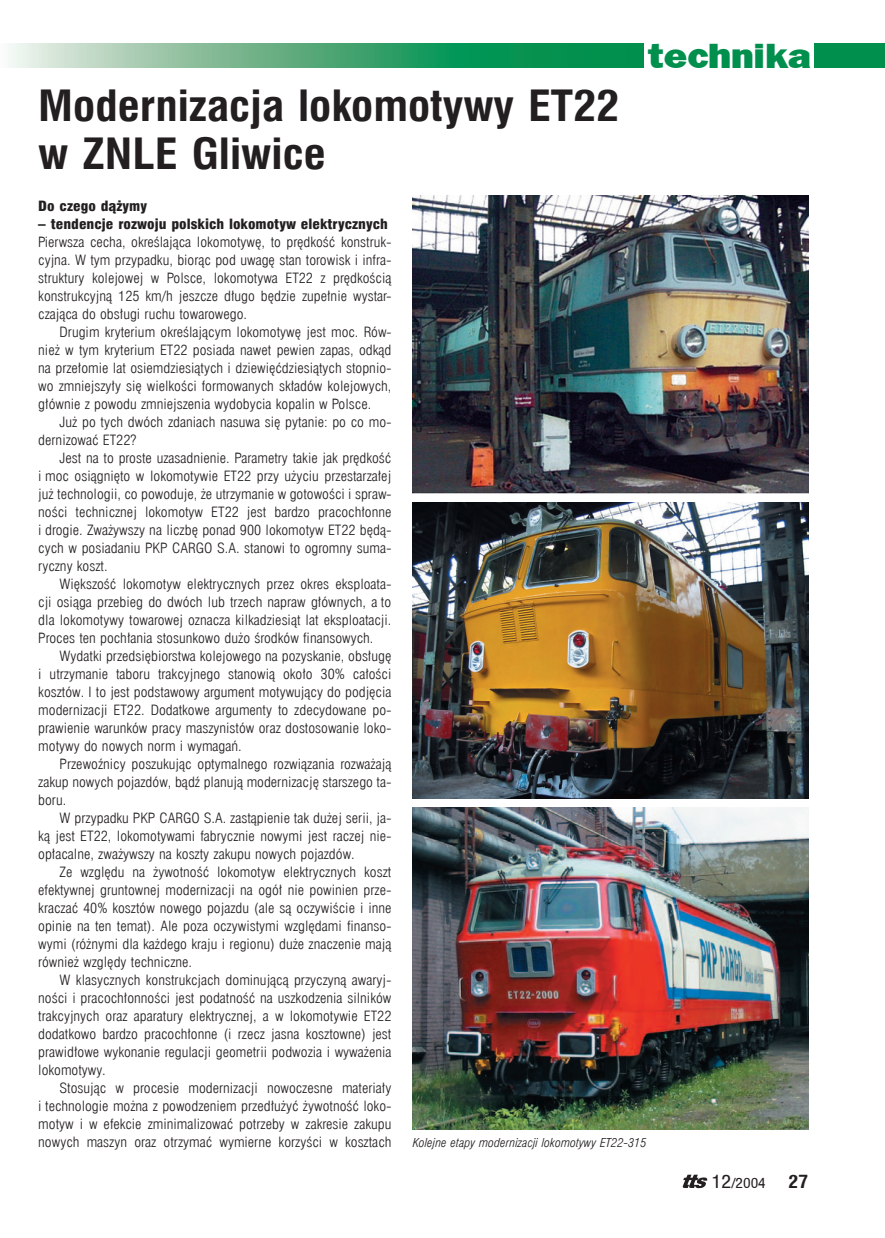
<style>
.page{position:relative;width:885px;height:1238px;background:#fff}
.page>*{position:absolute;margin:0;border:0;box-sizing:border-box;transform-origin:0 0}
.t1{font:42px/48px "Swis 721 Cn EU Bold";color:#231f20;scale:1.1 1}
.t2{font:36px "Frankfurt Goth Hvypl";color:#008f4d;scale:1.1 1}
.t3{font:700 18px "Switzerland Condpl";color:#231f20;scale:1.1 1}
.t4{font:13.8px/18px "Swis 721 Lt Cn EU Normal";color:#231f20;text-align:justify;scale:1.1 1}
.t5{font:13.8px "Swis 721 Blk Cn EU Normal";color:#231f20;scale:1.1 1}
.t6{font:13.8px "Switzerland Condpl";color:#231f20;scale:1.1 1}
.t7{font:12px "Swis 721 Lt Cn EU Italic";color:#231f20;scale:1.1 1}
.s1{font-size:18px}
</style>
<div class="page">
<div style="left:814px;top:43px;width:70px;height:25px;background:#008f4d"></div>
<svg style="left:11px;top:43px;width:632px;height:25px;background:#57af81"></svg>
<svg style="left:682px;top:1174px;width:25px;height:13px"></svg>
<img style="left:412px;top:195px;width:396px;height:298px">
<img style="left:412px;top:502px;width:396px;height:296px">
<img style="left:412px;top:807px;width:396px;height:322px">
<h2 class="t2" style="left:648px;top:33px;width:149px">technika</h2>
<h1 class="t1" style="left:38px;top:83px;width:529px">Modernizacja lokomotywy ET22 w ZNLE Gliwice</h1>
<p class="t5" style="left:38px;top:197px;width:100px">Do czego dążymy</p>
<p class="t5" style="left:38px;top:215px;width:319px">– tendencje rozwoju polskich lokomotyw elektrycznych</p>
<p class="t4" style="left:38px;top:233px;width:322px">Pierwsza cecha, określająca lokomotywę, to prędkość konstruk&shy;cyjna. W tym przypadku, biorąc pod uwagę stan torowisk i infra&shy;struktury kolejowej w Polsce, lokomotywa ET22 z prędkością konstrukcyjną 125 km/h jeszcze długo będzie zupełnie wystar&shy;czająca do obsługi ruchu towarowego.</p>
<p class="t4" style="left:38px;top:323px;width:322px;text-indent:21px">Drugim kryterium określającym lokomotywę jest moc. Rów&shy;nież w tym kryterium ET22 posiada nawet pewien zapas, odkąd na przełomie lat osiemdziesiątych i dziewięćdziesiątych stopnio&shy;wo zmniejszyły się wielkości formowanych składów kolejowych, głównie z powodu zmniejszenia wydobycia kopalin w Polsce.</p>
<p class="t4" style="left:38px;top:413px;width:322px;text-indent:21px">Już po tych dwóch zdaniach nasuwa się pytanie: po co mo&shy;dernizować ET22?</p>
<p class="t4" style="left:38px;top:449px;width:322px;text-indent:21px">Jest na to proste uzasadnienie. Parametry takie jak prędkość i moc osiągnięto w lokomotywie ET22 przy użyciu przestarzałej już technologii, co powoduje, że utrzymanie w gotowości i spraw&shy;ności technicznej lokomotyw ET22 jest bardzo pracochłonne i drogie. Zważywszy na liczbę ponad 900 lokomotyw ET22 będą&shy;cych w posiadaniu PKP CARGO S.A. stanowi to ogromny suma&shy;ryczny koszt.</p>
<p class="t4" style="left:38px;top:575px;width:322px;text-indent:21px">Większość lokomotyw elektrycznych przez okres eksploata&shy;cji osiąga przebieg do dwóch lub trzech napraw głównych, a to dla lokomotywy towarowej oznacza kilkadziesiąt lat eksploatacji.<br>Proces ten pochłania stosunkowo dużo środków finansowych.</p>
<p class="t4" style="left:38px;top:647px;width:322px;text-indent:21px">Wydatki przedsiębiorstwa kolejowego na pozyskanie, obsługę i utrzymanie taboru trakcyjnego stanowią około 30% całości kosztów. I to jest podstawowy argument motywujący do podjęcia modernizacji ET22. Dodatkowe argumenty to zdecydowane po&shy;prawienie warunków pracy maszynistów oraz dostosowanie loko&shy;motywy do nowych norm i wymagań.</p>
<p class="t4" style="left:38px;top:755px;width:322px;text-indent:21px">Przewoźnicy poszukując optymalnego rozwiązania rozważają zakup nowych pojazdów, bądź planują modernizację starszego ta&shy;boru.</p>
<p class="t4" style="left:38px;top:809px;width:322px;text-indent:21px">W przypadku PKP CARGO S.A. zastąpienie tak dużej serii, ja&shy;ką jest ET22, lokomotywami fabrycznie nowymi jest raczej nie&shy;opłacalne, zważywszy na koszty zakupu nowych pojazdów.</p>
<p class="t4" style="left:38px;top:863px;width:322px;text-indent:21px">Ze względu na żywotność lokomotyw elektrycznych koszt efektywnej gruntownej modernizacji na ogół nie powinien prze&shy;kraczać 40% kosztów nowego pojazdu (ale są oczywiście i inne opinie na ten temat). Ale poza oczywistymi względami finanso&shy;wymi (różnymi dla każdego kraju i regionu) duże znaczenie mają również względy techniczne.</p>
<p class="t4" style="left:38px;top:971px;width:322px;text-indent:21px">W klasycznych konstrukcjach dominującą przyczyną awaryj&shy;ności i pracochłonności jest podatność na uszkodzenia silników trakcyjnych oraz aparatury elektrycznej, a w lokomotywie ET22 dodatkowo bardzo pracochłonne (i rzecz jasna kosztowne) jest prawidłowe wykonanie regulacji geometrii podwozia i wyważenia lokomotywy.</p>
<p class="t4" style="left:38px;top:1079px;width:322px;text-indent:21px">Stosując w procesie modernizacji nowoczesne materiały i technologie można z powodzeniem przedłużyć żywotność loko&shy;motyw i w efekcie zminimalizować potrzeby w zakresie zakupu nowych maszyn oraz otrzymać wymierne korzyści w kosztach</p>
<p class="t7" style="left:412px;top:1135px;width:214px">Kolejne etapy modernizacji lokomotywy ET22-315</p>
<p class="t6" style="left:711px;top:1173px;width:51px"><span class="s1">12</span>/2004</p>
<h3 class="t3" style="left:788px;top:1170px;width:20px">27</h3>
</div>
